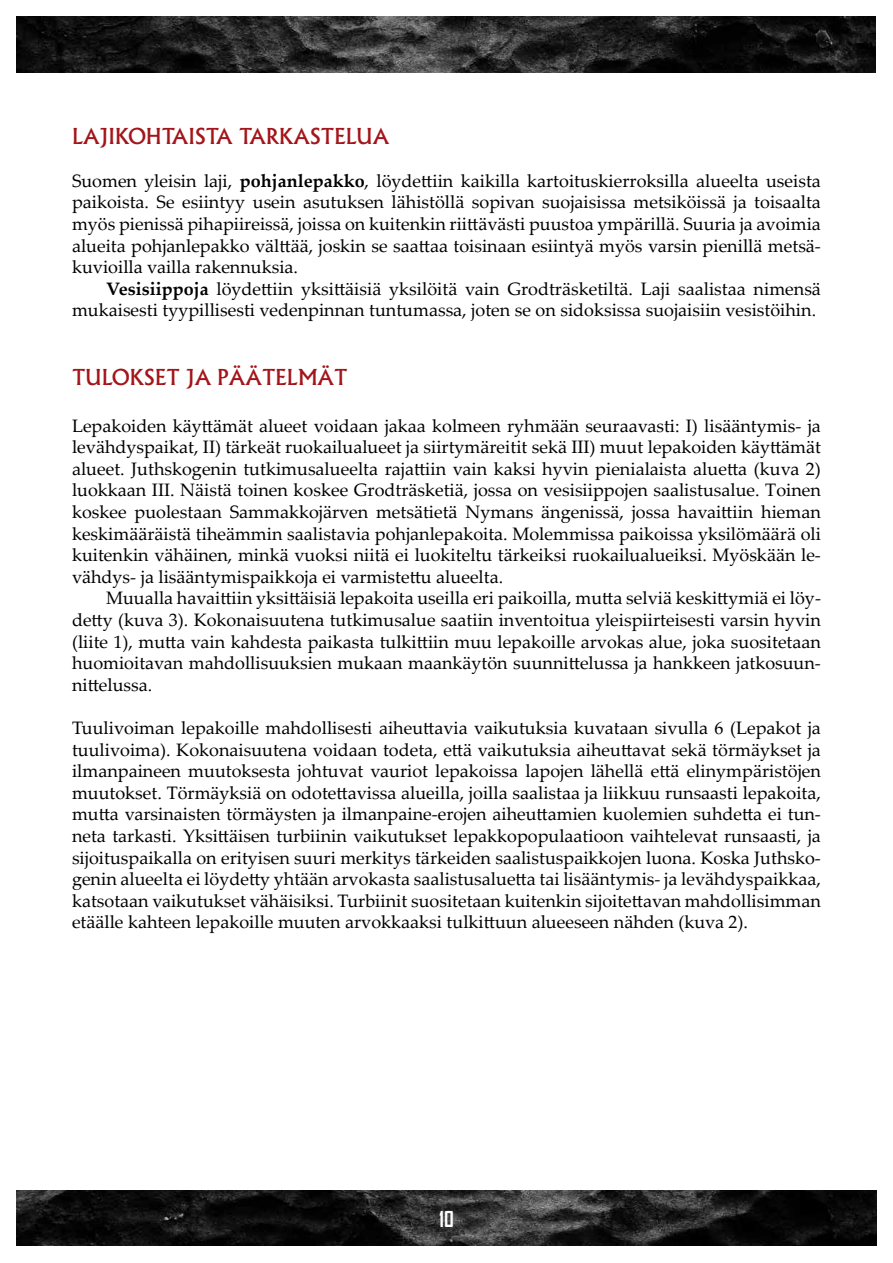
<style>
.page{position:relative;width:893px;height:1263px;background:#fff}
.page>*{position:absolute;margin:0;border:0;box-sizing:border-box;transform-origin:0 0}
.t1{font:500 21px "Albertus";color:#a3151a}
.t2{font:700 21px "Agency FB";color:#fff}
.t3{font:18px/21.6px "Palatino Linotype";color:#000;text-align:justify}
.s1{font-weight:700}
</style>
<div class="page">
<img style="left:17px;top:1191px;width:859px;height:55px">
<img style="left:17px;top:17px;width:859px;height:55px">
<p class="t1" style="left:72px;top:123px;width:194px">LAJ IKOHTAISTA TARKA</p>
<p class="t1" style="left:310px;top:123px;width:74px">STELUA</p>
<p class="t3" style="left:72px;top:169px;width:750px">Suomen yleisin laji, <span class="s1">pohjanlepakko</span>, löydettiin kaikilla kartoituskierroksilla alueelta useista paikoista. Se esiintyy usein asutuksen lähistöllä sopivan suojaisissa metsiköissä ja toisaalta myös pienissä pihapiireissä, joissa on kuitenkin riittävästi puustoa ympärillä. Suuria ja avoimia alueita pohjanlepakko välttää, joskin se saattaa toisinaan esiintyä myös varsin pienillä metsä&shy;kuvioilla vailla rakennuksia.</p>
<p class="t3" style="left:72px;top:277px;width:750px;text-align:right"><span class="s1">Vesisiippoja</span> löydettiin yksittäisiä yksilöitä vain Grodträsketiltä. Laji saalistaa nimensä mukaisesti tyypillisesti vedenpinnan tuntumassa, joten se on sidoksissa suojaisiin vesistöihin.</p>
<p class="t1" style="left:72px;top:364px;width:277px">TULOKSET JA PÄÄTELMÄT</p>
<p class="t3" style="left:72px;top:414px;width:750px">Lepakoiden käyttämät alueet voidaan jakaa kolmeen ryhmään seuraavasti: I) lisääntymis- ja levähdyspaikat, II) tärkeät ruokailualueet ja siirtymäreitit sekä III) muut lepakoiden käyttämät alueet. Juthskogenin tutkimusalueelta rajattiin vain kaksi hyvin pienialaista aluetta (kuva 2) luokkaan III. Näistä toinen koskee Grodträsketiä, jossa on vesisiippojen saalistusalue. Toinen koskee puolestaan Sammakkojärven metsätietä Nymans ängenissä, jossa havaittiin hieman keskimääräistä tiheämmin saalistavia pohjanlepakoita. Molemmissa paikoissa yksilömäärä oli kuitenkin vähäinen, minkä vuoksi niitä ei luokiteltu tärkeiksi ruokailualueiksi. Myöskään le&shy;vähdys- ja lisääntymispaikkoja ei varmistettu alueelta.</p>
<p class="t3" style="left:72px;top:587px;width:750px;text-indent:34px">Muualla havaittiin yksittäisiä lepakoita useilla eri paikoilla, mutta selviä keskittymiä ei löy&shy;detty (kuva 3). Kokonaisuutena tutkimusalue saatiin inventoitua yleispiirteisesti varsin hyvin (liite 1), mutta vain kahdesta paikasta tulkittiin muu lepakoille arvokas alue, joka suositetaan huomioitavan mahdollisuuksien mukaan maankäytön suunnittelussa ja hankkeen jatkosuun&shy;nittelussa.</p>
<p class="t3" style="left:72px;top:716px;width:750px">Tuulivoiman lepakoille mahdollisesti aiheuttavia vaikutuksia kuvataan sivulla 6 (Lepakot ja tuulivoima). Kokonaisuutena voidaan todeta, että vaikutuksia aiheuttavat sekä törmäykset ja ilmanpaineen muutoksesta johtuvat vauriot lepakoissa lapojen lähellä että elinympäristöjen muutokset. Törmäyksiä on odotettavissa alueilla, joilla saalistaa ja liikkuu runsaasti lepakoita, mutta varsinaisten törmäysten ja ilmanpaine-erojen aiheuttamien kuolemien suhdetta ei tun&shy;neta tarkasti. Yksittäisen turbiinin vaikutukset lepakkopopulaatioon vaihtelevat runsaasti, ja sijoituspaikalla on erityisen suuri merkitys tärkeiden saalistuspaikkojen luona. Koska Juthsko&shy;genin alueelta ei löydetty yhtään arvokasta saalistusaluetta tai lisääntymis- ja levähdyspaikkaa, katsotaan vaikutukset vähäisiksi. Turbiinit suositetaan kuitenkin sijoitettavan mahdollisimman etäälle kahteen lepakoille muuten arvokkaaksi tulkittuun alueeseen nähden (kuva 2).</p>
<p class="t2" style="left:439px;top:1206px;width:16px">10</p>
</div>
